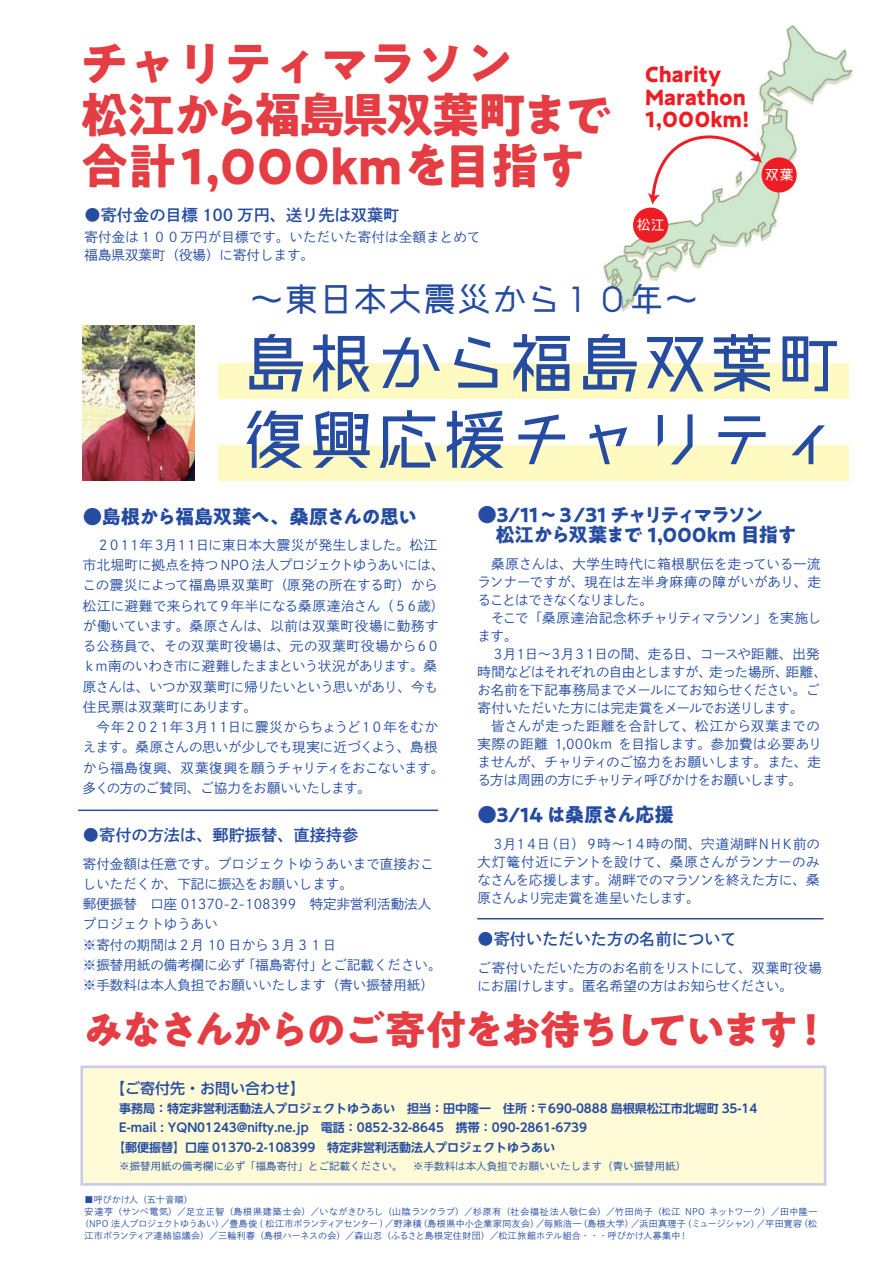
<style>
.page{position:relative;width:893px;height:1263px;background:#fff}
.page>*{position:absolute;margin:0;border:0;box-sizing:border-box;transform-origin:0 0}
.t1{font:66.75px/76.3px "Makinas 4 Flat";color:#254ca1}
.t2{font:700 48px/51.4px "PA1 Gothic Std";color:#e43e44}
.t3{font:700 40.5px "PA1 Gothic Std";letter-spacing:-.1em;color:#e43e44}
.t4{font:34.5px "Makinas 4 Flat";color:#254ca1}
.t5{font:700 21px/22.5px "PA1 Gothic Std";color:#ee1d23}
.t6{font:700 19.5px/20.2px "PA1 Gothic Std";letter-spacing:-.055em;color:#254ca1}
.t7{font:16.2px "Shuei Go Kin Std B";color:#254ca1}
.t8{font:500 15px "UD Shin Go NT Pro";color:#254ca1}
.t9{font:14.4px "Makinas 4 Flat";color:#fff}
.t10{font:13.5px/20.2px "Shuei Go Kin Std L";color:#254ca1}
.t11{font:13.5px/18px "Shuei Go Kin Std L";letter-spacing:-.02em;color:#254ca1}
.t12{font:700 12px "UD Shin Go NT Pro De";color:#254ca1}
.t13{font:10.5px "Shuei Go Kin Std L";color:#254ca1}
.t14{font:9px "Shuei Go Kin Std L";letter-spacing:.03em;color:#254ca1}
.t15{font:9px "Shuei Go Kin Std L";letter-spacing:.055em;color:#254ca1}
</style>
<div class="page">
<img style="left:83px;top:325px;width:111px;height:156px">
<img style="left:603px;top:26px;width:251px;height:286px">
<div style="left:671px;top:277px;width:44px;height:45px;background:#fff"></div>
<svg style="left:648px;top:125px;width:114px;height:80px"></svg>
<div style="left:633px;top:208px;width:35px;height:35px;background:#ee1d23;border-radius:50%"></div>
<div style="left:761px;top:157px;width:36px;height:35px;background:#ee1d23;border-radius:50%"></div>
<hr style="left:78px;top:809px;width:360px;height:2px;background:#254ca1">
<hr style="left:477px;top:918px;width:347px;height:1px;background:#254ca1">
<svg style="left:604px;top:287px;width:17px;height:24px"></svg>
<div style="left:218px;top:364px;width:631px;height:35px;background:#fffac1"></div>
<div style="left:218px;top:446px;width:631px;height:35px;background:#fffac1"></div>
<div style="left:80px;top:1065px;width:746px;height:121px;background:#fffbd6"></div>
<h2 class="t2" style="left:81px;top:43px;width:533px">チャリティマラソン<br>松江から福島県双葉町まで合計1,000kmを目指す</h2>
<p class="t7" style="left:85px;top:203px;width:316px">●寄付金の目標 100 万円、送り先は双葉町</p>
<p class="t10" style="left:85px;top:228px;width:398px;line-height:18px">寄付金は１００万円が目標です。いただいた寄付は全額まとめて福島県双葉町（役場）に寄付します。</p>
<h3 class="t5" style="left:645px;top:66px;width:106px">Charity<br>Marathon<br>1,000km!</h3>
<p class="t9" style="left:636px;top:216px;width:30px">松江</p>
<p class="t9" style="left:765px;top:166px;width:30px">双葉</p>
<h3 class="t4" style="left:250px;top:278px;width:451px">～東日本大震災から１０年～</h3>
<h1 class="t1" style="left:241px;top:325px;width:602px">島根から福島双葉町復興応援チャリティ</h1>
<h3 class="t6" style="left:83px;top:508px;width:336px">●島根から福島双葉へ、桑原さんの思い</h3>
<p class="t10" style="left:83px;top:534px;width:363px">　２０１１年３月１１日に東日本大震災が発生しました。松江市北堀町に拠点を持つ NPO 法人プロジェクトゆうあいには、この震災によって福島県双葉町（原発の所在する町）から松江に避難で来られて９年半になる桑原達治さん（５６歳）が働いています。桑原さんは、以前は双葉町役場に勤務する公務員で、その双葉町役場は、元の双葉町役場から６０ｋｍ南のいわき市に避難したままという状況があります。桑原さんは、いつか双葉町に帰りたいという思いがあり、今も住民票は双葉町にあります。<br>　今年２０２１年３月１１日に震災からちょうど１０年をむかえます。桑原さんの思いが少しでも現実に近づくよう、島根から福島復興、双葉復興を願うチャリティをおこないます。多くの方のご賛同、ご協力をお願いいたします。</p>
<p class="t7" style="left:83px;top:824px;width:277px">●寄付の方法は、郵貯振替、直接持参</p>
<p class="t10" style="left:83px;top:853px;width:360px">寄付金額は任意です。プロジェクトゆうあいまで直接おこしいただくか、下記に振込をお願いします。<br>郵便振替　口座 01370-2-108399　特定非営利活動法人プロジェクトゆうあい<br>※寄付の期間は２月 10 日から３月３１日<br>※振替用紙の備考欄に必ず「福島寄付」とご記載ください。※手数料は本人負担でお願いいたします（青い振替用紙）</p>
<h3 class="t6" style="left:495px;top:507px;width:303px;text-indent:-18px">●3/11～3/31 チャリティマラソン<br>松江から双葉まで 1,000km 目指す</h3>
<p class="t10" style="left:478px;top:554px;width:351px;line-height:18px">　桑原さんは、大学生時代に箱根駅伝を走っている一流ランナーですが、現在は左半身麻痺の障がいがあり、走ることはできなくなりました。<br>　そこで「桑原達治記念杯チャリティマラソン」を実施します。<br>　３月１日～３月３１日の間、走る日、コースや距離、出発時間などはそれぞれの自由としますが、走った場所、距離、お名前を下記事務局までメールにてお知らせください。ご寄付いただいた方には完走賞をメールでお送りします。<br>　皆さんが走った距離を合計して、松江から双葉までの実際の距離 1,000km を目指します。参加費は必要ありませんが、チャリティのご協力をお願いします。また、走る方は周囲の方にチャリティ呼びかけをお願いします。</p>
<h3 class="t6" style="left:478px;top:807px;width:198px">●3/14 は桑原さん応援</h3>
<p class="t10" style="left:478px;top:834px;width:344px;line-height:18px;text-align:justify">　３月１４日（日）９時～１４時の間、宍道湖畔ＮＨＫ前の大灯篭付近にテントを設けて、桑原さんがランナーのみなさんを応援します。湖畔でのマラソンを終えた方に、桑原さんより完走賞を進呈いたします。</p>
<p class="t7" style="left:478px;top:928px;width:261px">●寄付いただいた方の名前について</p>
<p class="t11" style="left:478px;top:959px;width:346px">ご寄付いただいた方のお名前をリストにして、双葉町役場にお届けします。匿名希望の方はお知らせください。</p>
<h3 class="t3" style="left:83px;top:1004px;width:751px">みなさんからのご寄付をお待ちしています！</h3>
<p class="t8" style="left:110px;top:1076px;width:196px">【ご寄付先・お問い合わせ】</p>
<p class="t12" style="left:119px;top:1098px;width:640px">事務局：特定非営利活動法人プロジェクトゆうあい　担当：田中隆一　住所：〒690-0888 島根県松江市北堀町 35-14</p>
<p class="t12" style="left:119px;top:1118px;width:481px">E-mail : YQN01243@nifty.ne.jp　電話：0852-32-8645　携帯：090-2861-6739　</p>
<p class="t12" style="left:113px;top:1137px;width:444px">【郵便振替】口座 01370-2-108399　特定非営利活動法人プロジェクトゆうあい</p>
<p class="t13" style="left:119px;top:1159px;width:568px">※振替用紙の備考欄に必ず「福島寄付」とご記載ください。　※手数料は本人負担でお願いいたします（青い振替用紙）</p>
<p class="t14" style="left:85px;top:1193px;width:110px">■呼びかけ人（五十音順）</p>
<p class="t15" style="left:85px;top:1205px;width:734px">安達亨（サンベ電気）／足立正智（島根県建築士会）／いながきひろし（山陰ランクラブ）／杉原有（社会福祉法人敬仁会）／竹田尚子（松江 NPO ネットワーク）／田中隆一</p>
<p class="t14" style="left:80px;top:1217px;width:738px">（NPO 法人プロジェクトゆうあい）／豊島俊 ( 松江市ボランティアセンター ) ／野津積（島根県中小企業家同友会）／毎熊浩一（島根大学）／浜田真理子（ミュージシャン）／平田寛容（松</p>
<p class="t14" style="left:85px;top:1229px;width:605px">江市ボランティア連絡協議会）／三輪利春（島根ハーネスの会）／森山忍（ふるさと島根定住財団）／松江旅館ホテル組合・・・呼びかけ人募集中！</p>
</div>
